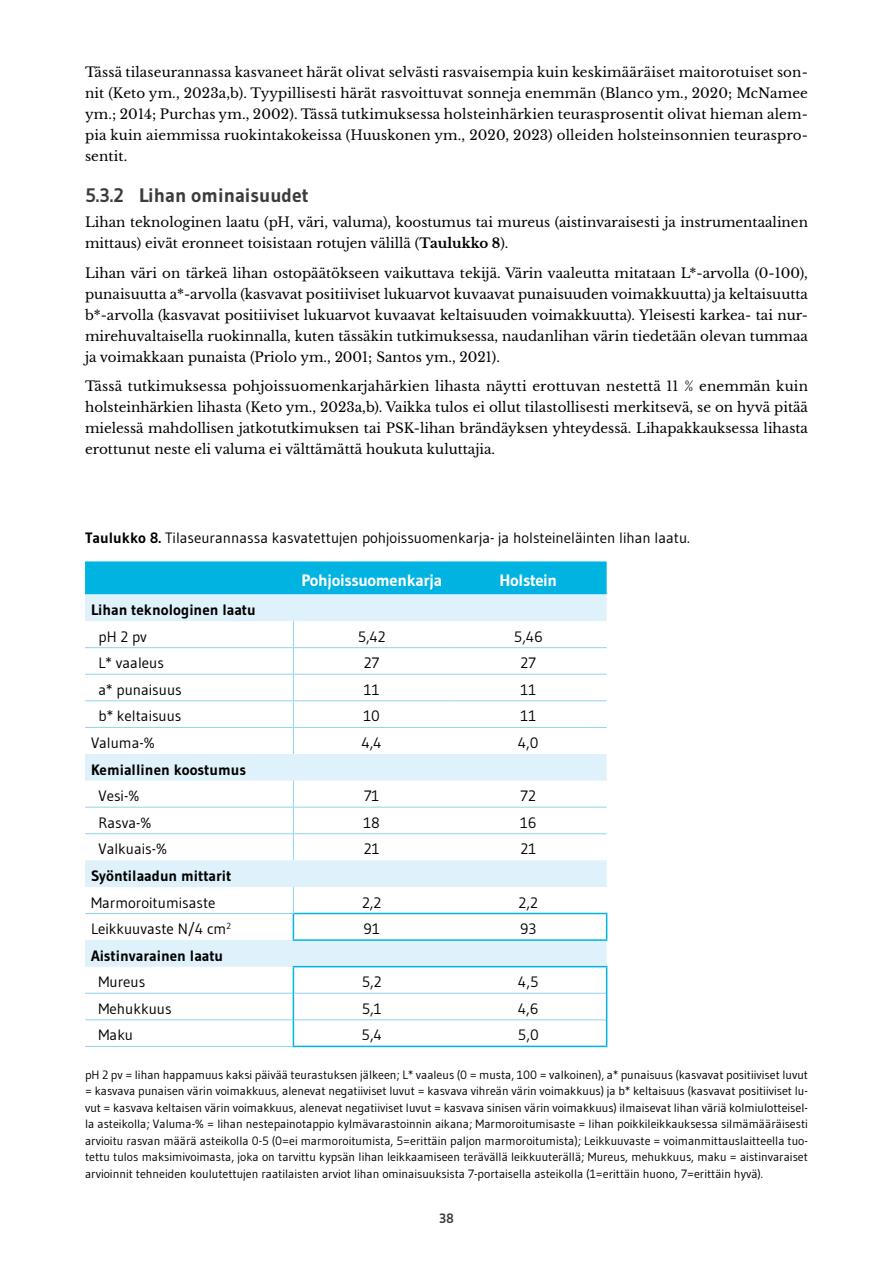
<style>
.page{position:relative;width:893px;height:1263px;background:#fff}
.page>*{position:absolute;margin:0;border:0;box-sizing:border-box;transform-origin:0 0}
.t1{font:700 19.5px "Gudea";color:#3c3c3b}
.t2{font:700 16.5px "Gudea";letter-spacing:-.02em;color:#fff}
.t3{font:15px "Gudea";color:#000}
.t4{font:700 15px "Gudea";color:#000}
.t5{font:13.5px/21px "Libre Baskerville Regular 2";color:#000;text-align:justify}
.t6{font:700 13.5px "Gudea";color:#3c3c3b}
.t7{font:12px/16.5px "Gudea";color:#000;text-align:justify}
.s1{font-family:"Libre Baskerville";font-weight:700}
.s2{font-weight:700}
</style>
<div class="page">
<div style="left:85px;top:561px;width:522px;height:33px;background:#00b3e1"></div>
<svg style="left:85px;top:594px;width:522px;height:373px"></svg>
<hr style="left:85px;top:700px;width:208px;height:1px;background:#90d3ef">
<hr style="left:293px;top:700px;width:157px;height:1px;background:#90d3ef">
<hr style="left:450px;top:700px;width:157px;height:1px;background:#90d3ef">
<hr style="left:85px;top:727px;width:208px;height:1px;background:#90d3ef">
<hr style="left:293px;top:727px;width:157px;height:1px;background:#90d3ef">
<hr style="left:450px;top:727px;width:157px;height:1px;background:#90d3ef">
<hr style="left:85px;top:807px;width:208px;height:1px;background:#90d3ef">
<hr style="left:293px;top:807px;width:157px;height:1px;background:#90d3ef">
<hr style="left:450px;top:807px;width:157px;height:1px;background:#90d3ef">
<hr style="left:85px;top:833px;width:208px;height:1px;background:#90d3ef">
<hr style="left:293px;top:833px;width:157px;height:1px;background:#90d3ef">
<hr style="left:450px;top:833px;width:157px;height:1px;background:#90d3ef">
<hr style="left:85px;top:913px;width:209px;height:1px;background:#90d3ef">
<hr style="left:85px;top:993px;width:208px;height:1px;background:#90d3ef">
<hr style="left:294px;top:993px;width:156px;height:1px;background:#90d3ef">
<hr style="left:450px;top:993px;width:156px;height:1px;background:#90d3ef">
<hr style="left:85px;top:1019px;width:208px;height:1px;background:#90d3ef">
<hr style="left:294px;top:1019px;width:156px;height:1px;background:#90d3ef">
<hr style="left:450px;top:1019px;width:156px;height:1px;background:#90d3ef">
<hr style="left:85px;top:1046px;width:208px;height:1px;background:#90d3ef">
<hr style="left:294px;top:913px;width:156px;height:1px;background:#00b3e1">
<hr style="left:450px;top:913px;width:157px;height:1px;background:#00b3e1">
<svg style="left:606px;top:914px;width:1px;height:25px"></svg>
<hr style="left:293px;top:939px;width:157px;height:2px;background:#00b3e1">
<hr style="left:450px;top:939px;width:157px;height:2px;background:#00b3e1">
<hr style="left:293px;top:966px;width:157px;height:1px;background:#00b3e1">
<hr style="left:450px;top:966px;width:157px;height:1px;background:#00b3e1">
<svg style="left:293px;top:967px;width:1px;height:79px"></svg>
<svg style="left:606px;top:967px;width:1px;height:79px"></svg>
<hr style="left:293px;top:1046px;width:157px;height:1px;background:#00b3e1">
<hr style="left:450px;top:1046px;width:157px;height:1px;background:#00b3e1">
<svg style="left:293px;top:621px;width:1px;height:133px"></svg>
<svg style="left:293px;top:780px;width:1px;height:80px"></svg>
<svg style="left:293px;top:887px;width:1px;height:52px"></svg>
<hr style="left:85px;top:647px;width:208px;height:1px;background:#90d3ef">
<hr style="left:293px;top:647px;width:157px;height:1px;background:#90d3ef">
<hr style="left:450px;top:647px;width:157px;height:1px;background:#90d3ef">
<hr style="left:85px;top:674px;width:208px;height:1px;background:#90d3ef">
<hr style="left:293px;top:674px;width:157px;height:1px;background:#90d3ef">
<hr style="left:450px;top:674px;width:157px;height:1px;background:#90d3ef">
<p class="t5" style="left:85px;top:62px;width:724px">Tässä tilaseurannassa kasvaneet härät olivat selvästi rasvaisempia kuin keskimääräiset maitorotuiset son&shy;nit (Keto ym., 2023a,b). Tyypillisesti härät rasvoittuvat sonneja enemmän (Blanco ym., 2020; McNamee ym.; 2014; Purchas ym., 2002). Tässä tutkimuksessa holsteinhärkien teurasprosentit olivat hieman alem&shy;pia kuin aiemmissa ruokintakokeissa (Huuskonen ym., 2020, 2023) olleiden holsteinsonnien teuraspro&shy;sentit.</p>
<h1 class="t1" style="left:85px;top:183px;width:225px">5.3.2 Lihan ominaisuudet</h1>
<p class="t5" style="left:85px;top:212px;width:724px">Lihan teknologinen laatu (pH, väri, valuma), koostumus tai mureus (aistinvaraisesti ja instrumentaalinen mittaus) eivät eronneet toisistaan rotujen välillä (<span class="s1">Taulukko 8</span>).</p>
<p class="t5" style="left:85px;top:262px;width:724px">Lihan väri on tärkeä lihan ostopäätökseen vaikuttava tekijä. Värin vaaleutta mitataan L*-arvolla (0-100), punaisuutta a*-arvolla (kasvavat positiiviset lukuarvot kuvaavat punaisuuden voimakkuutta) ja keltaisuutta b*-arvolla (kasvavat positiiviset lukuarvot kuvaavat keltaisuuden voimakkuutta). Yleisesti karkea- tai nur&shy;mirehuvaltaisella ruokinnalla, kuten tässäkin tutkimuksessa, naudanlihan värin tiedetään olevan tummaa ja voimakkaan punaista (Priolo ym., 2001; Santos ym., 2021).</p>
<p class="t5" style="left:85px;top:376px;width:725px">Tässä tutkimuksessa pohjoissuomenkarjahärkien lihasta näytti erottuvan nestettä 11 % enemmän kuin holsteinhärkien lihasta (Keto ym., 2023a,b). Vaikka tulos ei ollut tilastollisesti merkitsevä, se on hyvä pitää mielessä mahdollisen jatkotutkimuksen tai PSK-lihan brändäyksen yhteydessä. Lihapakkauksessa lihasta erottunut neste eli valuma ei välttämättä houkuta kuluttajia.</p>
<p class="t3" style="left:85px;top:528px;width:606px"><span class="s2">Taulukko 8.</span> Tilaseurannassa kasvatettujen pohjoissuomenkarja- ja holsteineläinten lihan laatu.</p>
<p class="t2" style="left:301px;top:570px;width:142px">Pohjoissuomenkarja</p>
<p class="t2" style="left:499px;top:570px;width:59px">Holstein</p>
<p class="t4" style="left:91px;top:600px;width:166px">Lihan teknologinen laatu</p>
<p class="t3" style="left:99px;top:627px;width:50px">pH 2 pv</p>
<p class="t3" style="left:358px;top:627px;width:29px">5,42</p>
<p class="t3" style="left:514px;top:627px;width:30px">5,46</p>
<p class="t3" style="left:99px;top:654px;width:67px">L* vaaleus</p>
<p class="t3" style="left:364px;top:654px;width:17px">27</p>
<p class="t3" style="left:521px;top:654px;width:17px">27</p>
<p class="t3" style="left:99px;top:680px;width:85px">a* punaisuus</p>
<p class="t3" style="left:364px;top:680px;width:17px">11</p>
<p class="t3" style="left:521px;top:680px;width:17px">11</p>
<p class="t3" style="left:99px;top:707px;width:84px">b* keltaisuus</p>
<p class="t3" style="left:363px;top:707px;width:18px">10</p>
<p class="t3" style="left:521px;top:707px;width:17px">11</p>
<p class="t3" style="left:91px;top:733px;width:65px">Valuma-%</p>
<p class="t3" style="left:362px;top:733px;width:21px">4,4</p>
<p class="t3" style="left:518px;top:733px;width:22px">4,0</p>
<p class="t4" style="left:91px;top:760px;width:157px">Kemiallinen koostumus</p>
<p class="t3" style="left:99px;top:786px;width:42px">Vesi-%</p>
<p class="t3" style="left:364px;top:786px;width:17px">71</p>
<p class="t3" style="left:521px;top:786px;width:17px">72</p>
<p class="t3" style="left:99px;top:813px;width:55px">Rasva-%</p>
<p class="t3" style="left:363px;top:813px;width:18px">18</p>
<p class="t3" style="left:520px;top:813px;width:18px">16</p>
<p class="t3" style="left:99px;top:840px;width:70px">Valkuais-%</p>
<p class="t3" style="left:364px;top:840px;width:17px">21</p>
<p class="t3" style="left:520px;top:840px;width:17px">21</p>
<p class="t4" style="left:91px;top:866px;width:142px">Syöntilaadun mittarit</p>
<p class="t3" style="left:91px;top:893px;width:126px">Marmoroitumisaste</p>
<p class="t3" style="left:362px;top:893px;width:21px">2,2</p>
<p class="t3" style="left:519px;top:893px;width:21px">2,2</p>
<p class="t3" style="left:91px;top:919px;width:141px">Leikkuuvaste N/4 cm<sup>2</sup></p>
<p class="t3" style="left:364px;top:919px;width:18px">91</p>
<p class="t3" style="left:520px;top:919px;width:18px">93</p>
<p class="t4" style="left:91px;top:946px;width:134px">Aistinvarainen laatu</p>
<p class="t3" style="left:99px;top:973px;width:48px">Mureus</p>
<p class="t3" style="left:362px;top:973px;width:21px">5,2</p>
<p class="t3" style="left:518px;top:973px;width:22px">4,5</p>
<p class="t3" style="left:99px;top:999px;width:75px">Mehukkuus</p>
<p class="t3" style="left:362px;top:999px;width:21px">5,1</p>
<p class="t3" style="left:518px;top:999px;width:22px">4,6</p>
<p class="t3" style="left:99px;top:1026px;width:36px">Maku</p>
<p class="t3" style="left:362px;top:1026px;width:22px">5,4</p>
<p class="t3" style="left:518px;top:1026px;width:22px">5,0</p>
<p class="t7" style="left:85px;top:1066px;width:724px">pH 2 pv = lihan happamuus kaksi päivää teurastuksen jälkeen; L* vaaleus (0 = musta, 100 = valkoinen), a* punaisuus (kasvavat positiiviset luvut = kasvava punaisen värin voimakkuus, alenevat negatiiviset luvut = kasvava vihreän värin voimakkuus) ja b* keltaisuus (kasvavat positiiviset lu&shy;vut = kasvava keltaisen värin voimakkuus, alenevat negatiiviset luvut = kasvava sinisen värin voimakkuus) ilmaisevat lihan väriä kolmiulotteisel&shy;la asteikolla; Valuma-% = lihan nestepainotappio kylmävarastoinnin aikana; Marmoroitumisaste = lihan poikkileikkauksessa silmämääräisesti arvioitu rasvan määrä asteikolla 0-5 (0=ei marmoroitumista, 5=erittäin paljon marmoroitumista); Leikkuuvaste = voimanmittauslaitteella tuo&shy;tettu tulos maksimivoimasta, joka on tarvittu kypsän lihan leikkaamiseen terävällä leikkuuterällä; Mureus, mehukkuus, maku = aistinvaraiset arvioinnit tehneiden koulutettujen raatilaisten arviot lihan ominaisuuksista 7-portaisella asteikolla (1=erittäin huono, 7=erittäin hyvä).</p>
<p class="t6" style="left:439px;top:1210px;width:16px">38</p>
</div>
